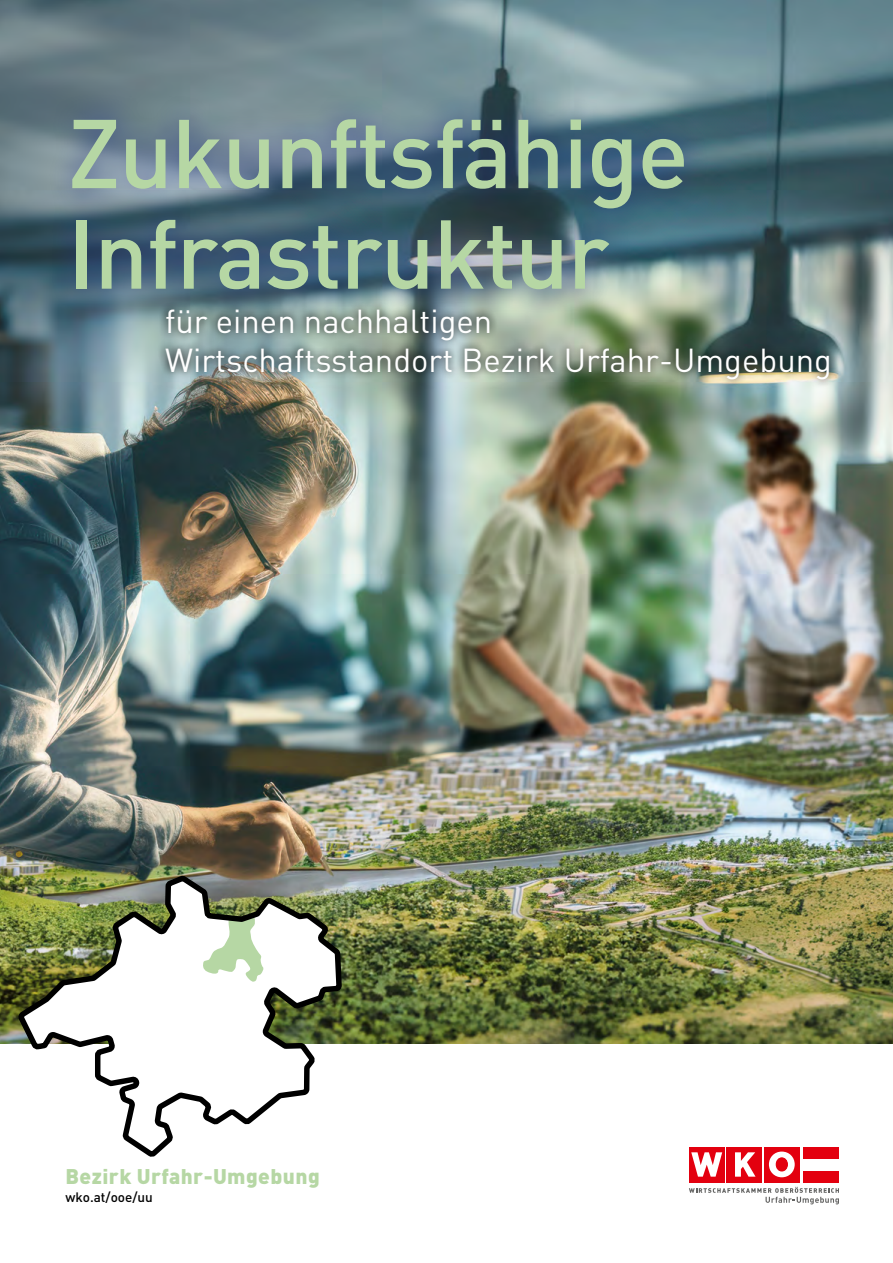
<style>
.page{position:relative;width:893px;height:1263px;background:#fff}
.page>*{position:absolute;margin:0;border:0;box-sizing:border-box;transform-origin:0 0}
.t1{font:500 96px/100.5px "DIN Pro";letter-spacing:-.02em;color:#b6d7a4}
.t2{font:32.85px/39.3px "DIN Pro";color:#fff}
.t3{font:900 21px "DIN Pro";letter-spacing:.02em;color:#b6d7a4}
.t4{font:500 13.5px "DIN Pro";color:#000}
</style>
<div class="page">
<img style="left:0;top:0;width:893px;height:1044px">
<img style="left:157px;top:301px;width:681px;height:87px">
<div style="left:46px;top:92px;width:664px;height:224px;background:#253483;opacity:.75"></div>
<img style="left:14px;top:867px;width:330px;height:290px">
<div style="left:764px;top:1147px;width:36px;height:36px;background:#e3000f"></div>
<div style="left:726px;top:1147px;width:36px;height:36px;background:#e3000f"></div>
<svg style="left:735px;top:1152px;width:20px;height:25px"></svg>
<div style="left:689px;top:1147px;width:36px;height:36px;background:#e3000f"></div>
<svg style="left:691px;top:1152px;width:31px;height:25px"></svg>
<div style="left:803px;top:1147px;width:36px;height:12px;background:#e3000f"></div>
<div style="left:803px;top:1171px;width:36px;height:12px;background:#e3000f"></div>
<svg style="left:769px;top:1151px;width:26px;height:26px"></svg>
<div style="left:776px;top:1158px;width:11px;height:13px;background:#e3000f;border-radius:50%"></div>
<div style="left:776px;top:1157px;width:12px;height:14px;border:1px solid #e3000f;border-radius:50%"></div>
<svg style="left:689px;top:1187px;width:150px;height:17px"></svg>
<h1 class="t1" style="left:68px;top:99px;width:623px">Zukunftsfähige<br>Infrastruktur</h1>
<p class="t2" style="left:165px;top:300px;width:668px">für einen nachhaltigen<br>Wirtschaftsstandort Bezirk Urfahr-Umgebung</p>
<p class="t3" style="left:65px;top:1162px;width:256px">Bezirk Urfahr-Umgebung</p>
<p class="t4" style="left:65px;top:1188px;width:89px">wko.at/ooe/uu</p>
</div>
